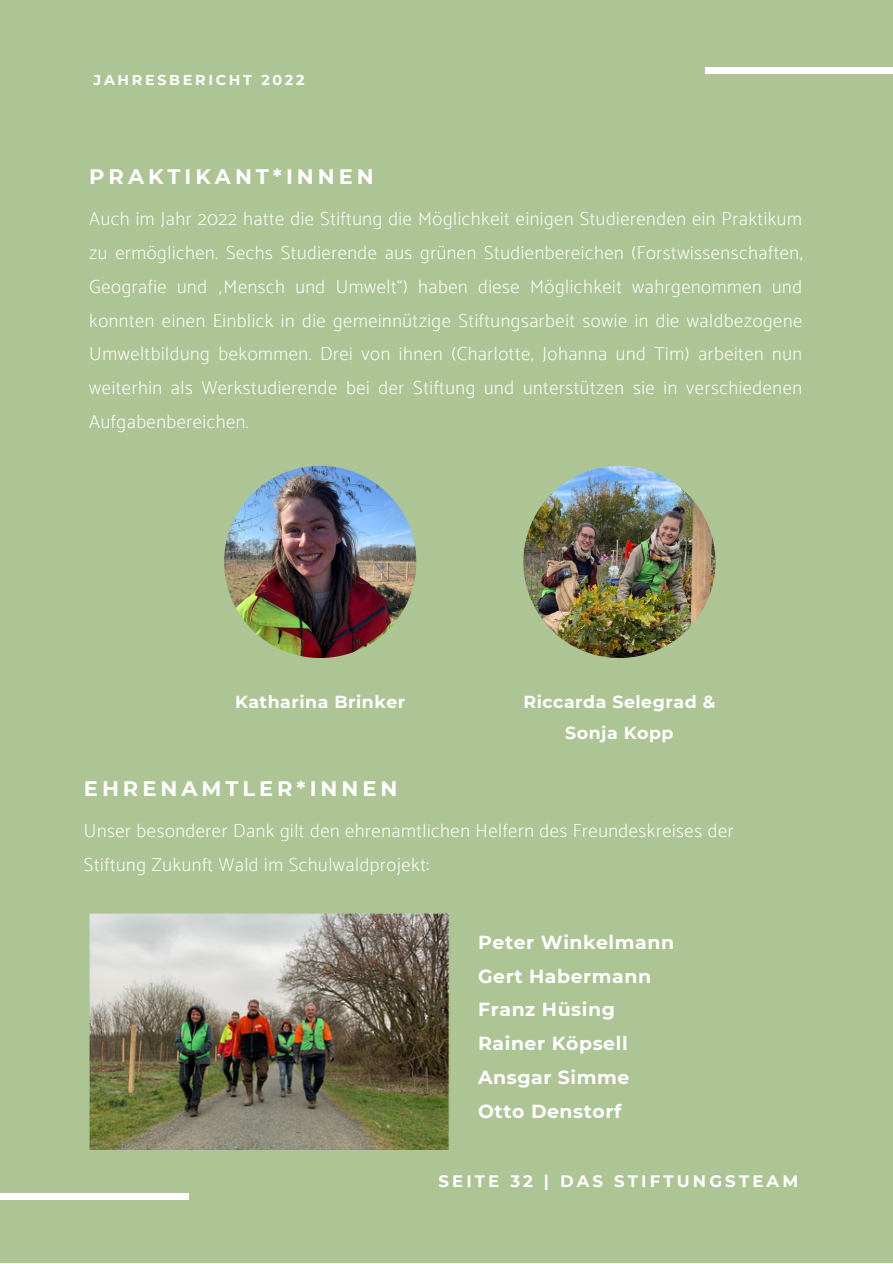
<style>
.page{position:relative;width:893px;height:1264px;background:#fff}
.page>*{position:absolute;margin:0;border:0;box-sizing:border-box;transform-origin:0 0}
.t1{font:700 21px "Montserrat";letter-spacing:.19em;color:#fff}
.t2{font:200 18.9px/33.8px "Catamaran";letter-spacing:.03em;color:#fff;text-align:justify}
.t3{font:700 18.9px "Montserrat";letter-spacing:.03em;color:#fff}
.t4{font:700 17.4px/30.3px "Montserrat";letter-spacing:.03em;color:#fff;text-align:center}
.t5{font:700 16.5px "Montserrat";letter-spacing:.19em;color:#fff}
.t6{font:700 14.25px "Montserrat";letter-spacing:.19em;color:#fff}
</style>
<div class="page">
<div style="left:0;top:0;width:892px;height:1262px;background:#adc494"></div>
<div style="left:705px;top:68px;width:187px;height:6px;background:#fff"></div>
<div style="left:0;top:1192px;width:189px;height:7px;background:#fff"></div>
<img style="left:523px;top:466px;width:192px;height:192px">
<img style="left:224px;top:466px;width:192px;height:192px">
<img style="left:89px;top:913px;width:361px;height:236px">
<p class="t6" style="left:94px;top:71px;width:212px">JAHRESBERICHT 2022</p>
<p class="t1" style="left:89px;top:164px;width:286px">PRAKTIKANT*INNEN</p>
<p class="t2" style="left:89px;top:202px;width:714px">Auch im Jahr 2022 hatte die Stiftung die Möglichkeit einigen Studierenden ein Praktikum zu ermöglichen. Sechs Studierende aus grünen Studienbereichen (Forstwissenschaften, Geografie und „Mensch und Umwelt“) haben diese Möglichkeit wahrgenommen und konnten einen Einblick in die gemeinnützige Stiftungsarbeit sowie in die waldbezogene Umweltbildung bekommen. Drei von ihnen (Charlotte, Johanna und Tim) arbeiten nun weiterhin als Werkstudierende bei der Stiftung und unterstützen sie in verschiedenen Aufgabenbereichen.</p>
<p class="t4" style="left:235px;top:687px;width:172px">Katharina Brinker</p>
<p class="t4" style="left:523px;top:687px;width:193px">Riccarda Selegrad &amp;<br>Sonja Kopp</p>
<p class="t1" style="left:84px;top:775px;width:315px">EHRENAMTLER*INNEN</p>
<p class="t2" style="left:84px;top:814px;width:651px">Unser besonderer Dank gilt den ehrenamtlichen Helfern des Freundeskreises der<br>Stiftung Zukunft Wald im Schulwaldprojekt:</p>
<p class="t3" style="left:478px;top:930px;width:197px">Peter Winkelmann</p>
<p class="t3" style="left:478px;top:964px;width:174px">Gert Habermann</p>
<p class="t3" style="left:478px;top:998px;width:138px">Franz Hüsing</p>
<p class="t3" style="left:478px;top:1031px;width:151px">Rainer Köpsell</p>
<p class="t3" style="left:478px;top:1065px;width:153px">Ansgar Simme</p>
<p class="t3" style="left:478px;top:1099px;width:145px">Otto Denstorf</p>
<p class="t5" style="left:438px;top:1171px;width:361px">SEITE 32 | DAS STIFTUNGSTEAM</p>
</div>
